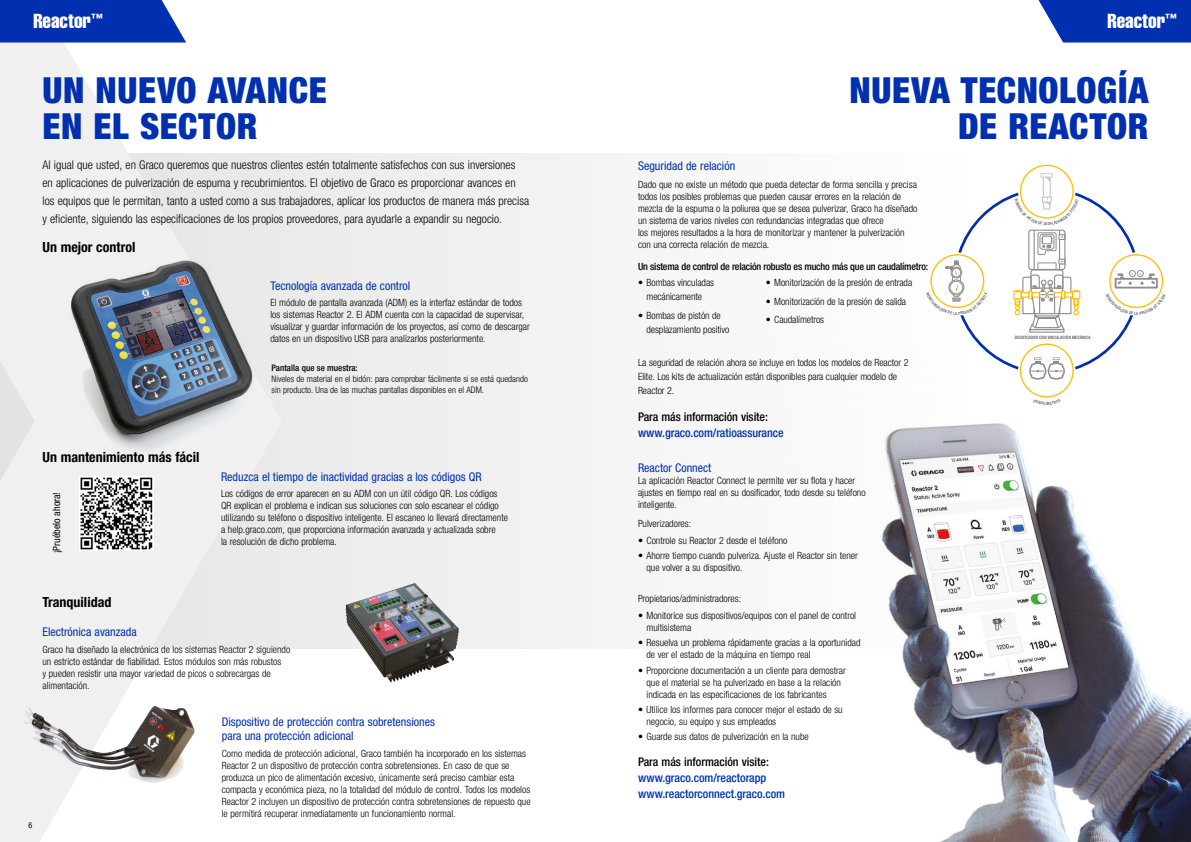
<style>
.page{position:relative;width:1191px;height:842px;background:#fff}
.page>*{position:absolute;margin:0;border:0;box-sizing:border-box;transform-origin:0 0}
.t1{font:900 condensed 36px/36px "Helvetica Neue LTW1 G";letter-spacing:.015em;color:#002fb0}
.t2{font:20px "Helvetica LT Std Comp";color:#fff}
.t3{font:700 condensed 14px "Helvetica Neue LTW1 G";color:#000}
.t4{font:300 condensed 12px/18px "Helvetica Neue LTW1 G";color:#000}
.t5{font:condensed 12px/14px "Helvetica Neue LTW1 G";color:#002fb0}
.t6{font:500 condensed 12px/16.1px "Helvetica Neue LTW1 G";letter-spacing:-.005em;color:#002fb0}
.t7{font:500 condensed 12px "Helvetica Neue LTW1 G";letter-spacing:-.005em;color:#000}
.t8{font:300 condensed 10px/12px "Helvetica Neue LTW1 G";color:#000}
.t9{font:500 condensed 10px "Helvetica Neue LTW1 G";letter-spacing:-.02em;color:#000}
.t10{font:condensed 10px "Helvetica Neue LTW1 G";color:#000}
.t11{font:300 condensed 9px/11px "Helvetica Neue LTW1 G";color:#000}
.t12{font:500 condensed 9px "Helvetica Neue LTW1 G";color:#000}
.t13{font:condensed 8px "Helvetica Neue LTW1 G";color:#000}
.t14{font:500 condensed 4.5px "Helvetica Neue LTW1 G";color:#575756}
</style>
<div class="page">
<div style="left:0;top:153px;width:1191px;height:496px;background:#f3f3f3"></div>
<svg style="left:0;top:43px;width:210px;height:799px"></svg>
<svg style="left:1038px;top:0;width:153px;height:43px;background:#1742b7"></svg>
<svg style="left:0;top:0;width:186px;height:43px;background:#133eb5"></svg>
<img style="left:60px;top:258px;width:196px;height:202px">
<img style="left:79px;top:476px;width:74px;height:74px">
<img style="left:345px;top:583px;width:109px;height:99px">
<img style="left:21px;top:705px;width:163px;height:78px">
<img style="left:882px;top:304px;width:309px;height:538px">
<svg style="left:926px;top:165px;width:239px;height:215px"></svg>
<svg style="left:1033px;top:399px;width:27px;height:6px"></svg>
<h2 class="t2" style="left:33px;top:9px;width:71px">Reactor<sup>™</sup></h2>
<h2 class="t2" style="left:1107px;top:9px;width:71px">Reactor<sup>™</sup></h2>
<h1 class="t1" style="left:43px;top:72px;width:286px">UN NUEVO AVANCE<br>EN EL SECTOR</h1>
<h1 class="t1" style="left:849px;top:72px;width:300px;text-align:right">NUEVA TECNOLOGÍA<br>DE REACTOR</h1>
<p class="t4" style="left:43px;top:156px;width:488px">Al igual que usted, en Graco queremos que nuestros clientes estén totalmente satisfechos con sus inversiones<br>en aplicaciones de pulverización de espuma y recubrimientos. El objetivo de Graco es proporcionar avances en los equipos que le permitan, tanto a usted como a sus trabajadores, aplicar los productos de manera más precisa y eficiente, siguiendo las especificaciones de los propios proveedores, para ayudarle a expandir su negocio.</p>
<h3 class="t3" style="left:43px;top:239px;width:94px">Un mejor control</h3>
<h3 class="t3" style="left:43px;top:448px;width:158px">Un mantenimiento más fácil</h3>
<p class="t10" style="left:51px;top:553px;width:63px;rotate:-90deg">¡Pruébelo ahora!</p>
<h3 class="t3" style="left:43px;top:593px;width:70px">Tranquilidad</h3>
<p class="t5" style="left:270px;top:279px;width:142px">Tecnología avanzada de control</p>
<p class="t8" style="left:270px;top:297px;width:261px">El módulo de pantalla avanzada (ADM) es la interfaz estándar de todos los sistemas Reactor 2. El ADM cuenta con la capacidad de supervisar, visualizar y guardar información de los proyectos, así como de descargar datos en un dispositivo USB para analizarlos posteriormente.</p>
<p class="t12" style="left:272px;top:363px;width:88px">Pantalla que se muestra:</p>
<p class="t11" style="left:272px;top:374px;width:258px">Niveles de material en el bidón: para comprobar fácilmente si se está quedando sin producto. Una de las muchas pantallas disponibles en el ADM.</p>
<p class="t5" style="left:221px;top:469px;width:262px">Reduzca el tiempo de inactividad gracias a los códigos QR</p>
<p class="t8" style="left:221px;top:488px;width:288px">Los códigos de error aparecen en su ADM con un útil código QR. Los códigos QR explican el problema e indican sus soluciones con solo escanear el código utilizando su teléfono o dispositivo inteligente. El escaneo lo llevará directamente a help.graco.com, que proporciona información avanzada y actualizada sobre<br>la resolución de dicho problema.</p>
<p class="t5" style="left:43px;top:625px;width:96px">Electrónica avanzada</p>
<p class="t8" style="left:43px;top:643px;width:249px">Graco ha diseñado la electrónica de los sistemas Reactor 2 siguiendo un estricto estándar de fiabilidad. Estos módulos son más robustos<br>y pueden resistir una mayor variedad de picos o sobrecargas de alimentación.</p>
<p class="t5" style="left:222px;top:715px;width:215px">Dispositivo de protección contra sobretensiones para una protección adicional</p>
<p class="t8" style="left:222px;top:747px;width:310px">Como medida de protección adicional, Graco también ha incorporado en los sistemas Reactor 2 un dispositivo de protección contra sobretensiones. En caso de que se produzca un pico de alimentación excesivo, únicamente será preciso cambiar esta compacta y económica pieza, no la totalidad del módulo de control. Todos los modelos Reactor 2 incluyen un dispositivo de protección contra sobretensiones de repuesto que le permitirá recuperar inmediatamente un funcionamiento normal.</p>
<p class="t5" style="left:638px;top:159px;width:99px">Seguridad de relación</p>
<p class="t8" style="left:638px;top:178px;width:281px">Dado que no existe un método que pueda detectar de forma sencilla y precisa todos los posibles problemas que pueden causar errores en la relación de mezcla de la espuma o la poliurea que se desea pulverizar, Graco ha diseñado un sistema de varios niveles con redundancias integradas que ofrece<br>los mejores resultados a la hora de monitorizar y mantener la pulverización con una correcta relación de mezcla.</p>
<p class="t9" style="left:638px;top:260px;width:292px">Un sistema de control de relación robusto es mucho más que un caudalímetro:</p>
<p class="t8" style="left:638px;top:276px;width:78px;line-height:14px;text-align:center">• Bombas vinculadas mecánicamente</p>
<p class="t8" style="left:646px;top:308px;width:84px;line-height:14px;text-indent:-8px">• Bombas de pistón de desplazamiento positivo</p>
<p class="t8" style="left:765px;top:277px;width:148px">• Monitorización de la presión de entrada</p>
<p class="t8" style="left:765px;top:295px;width:142px">• Monitorización de la presión de salida</p>
<p class="t8" style="left:765px;top:314px;width:60px">• Caudalímetros</p>
<p class="t8" style="left:638px;top:356px;width:272px;line-height:14px">La seguridad de relación ahora se incluye en todos los modelos de Reactor 2<br>Elite. Los kits de actualización están disponibles para cualquier modelo de<br>Reactor 2.</p>
<p class="t7" style="left:638px;top:410px;width:131px">Para más información visite:</p>
<p class="t6" style="left:638px;top:425px;width:147px">www.graco.com/ratioassurance</p>
<p class="t5" style="left:638px;top:460px;width:75px">Reactor Connect</p>
<p class="t8" style="left:638px;top:474px;width:229px">La aplicación Reactor Connect le permite ver su flota y hacer ajustes en tiempo real en su dosificador, todo desde su teléfono inteligente.</p>
<p class="t8" style="left:638px;top:518px;width:55px">Pulverizadores:</p>
<p class="t8" style="left:638px;top:534px;width:151px">• Controle su Reactor 2 desde el teléfono</p>
<p class="t8" style="left:646px;top:549px;width:213px;text-indent:-8px">• Ahorre tiempo cuando pulveriza. Ajuste el Reactor sin tener que volver a su dispositivo.</p>
<p class="t8" style="left:646px;top:610px;width:211px;text-indent:-8px">• Monitorice sus dispositivos/equipos con el panel de control multisistema</p>
<p class="t8" style="left:646px;top:637px;width:215px;text-indent:-8px">• Resuelva un problema rápidamente gracias a la oportunidad de ver el estado de la máquina en tiempo real</p>
<p class="t8" style="left:646px;top:664px;width:201px;text-indent:-8px">• Proporcione documentación a un cliente para demostrar que el material se ha pulverizado en base a la relación indicada en las especificaciones de los fabricantes</p>
<p class="t8" style="left:646px;top:703px;width:198px;text-indent:-8px">• Utilice los informes para conocer mejor el estado de su negocio, su equipo y sus empleados</p>
<p class="t8" style="left:638px;top:730px;width:172px">• Guarde sus datos de pulverización en la nube</p>
<p class="t8" style="left:638px;top:593px;width:105px">Propietarios/administradores:</p>
<p class="t7" style="left:638px;top:754px;width:132px">Para más información visite:</p>
<p class="t6" style="left:638px;top:769px;width:149px">www.graco.com/reactorapp www.reactorconnect.graco.com</p>
<p class="t14" style="left:1014px;top:335px;width:77px">DOSIFICADOR CON VINCULACIÓN MECÁNICA</p>
<p class="t13" style="left:28px;top:820px;width:5px">6</p>
<p class="t13" style="left:1158px;top:820px;width:5px">7</p>
</div>
